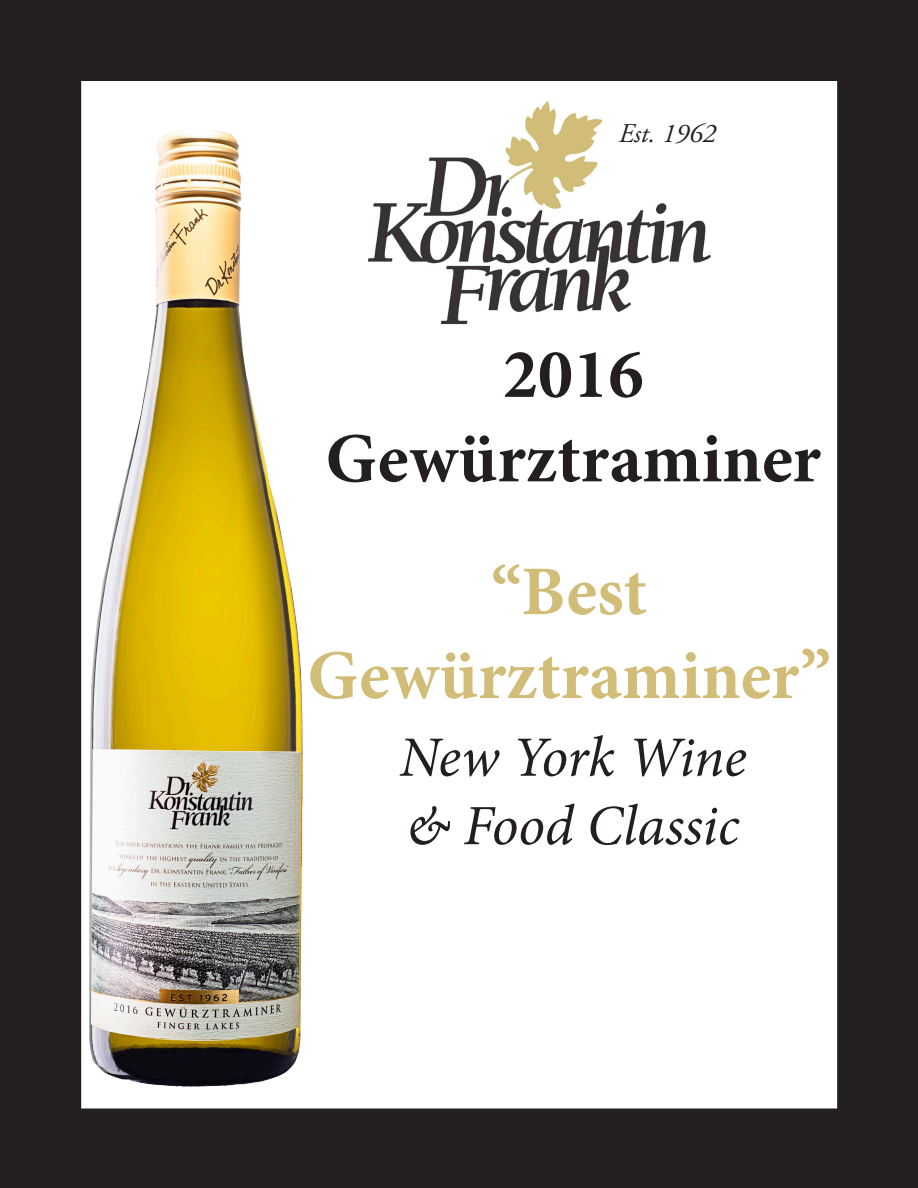
<style>
.page{position:relative;width:918px;height:1188px;background:#231f20}
.page>*{position:absolute;margin:0;border:0;box-sizing:border-box;transform-origin:0 0}
.t1{font:700 70.35px "Minion Pro";color:#231f20}
.t2{font:700 69.9px "Minion Pro";color:#d1bd78}
.t3{font:italic 57px "Minion Pro";letter-spacing:-.01em;color:#231f20}
.t4{font:italic 27px "Adobe Garamond Pro";color:#231f20}
</style>
<div class="page">
<div style="left:81px;top:81px;width:756px;height:1027px;background:#fff"></div>
<img style="left:369px;top:101px;width:342px;height:224px">
<img style="left:81px;top:101px;width:240px;height:1008px">
<p class="t4" style="left:619px;top:117px;width:99px">Est. 1962</p>
<p class="t1" style="left:503px;top:325px;width:142px">2016</p>
<p class="t1" style="left:325px;top:409px;width:497px">Gewürztraminer</p>
<p class="t2" style="left:491px;top:543px;width:157px">“Best</p>
<p class="t2" style="left:307px;top:626px;width:525px">Gewürztraminer”</p>
<p class="t3" style="left:399px;top:719px;width:349px">New York Wine</p>
<p class="t3" style="left:407px;top:787px;width:334px">&amp; Food Classic</p>
</div>
